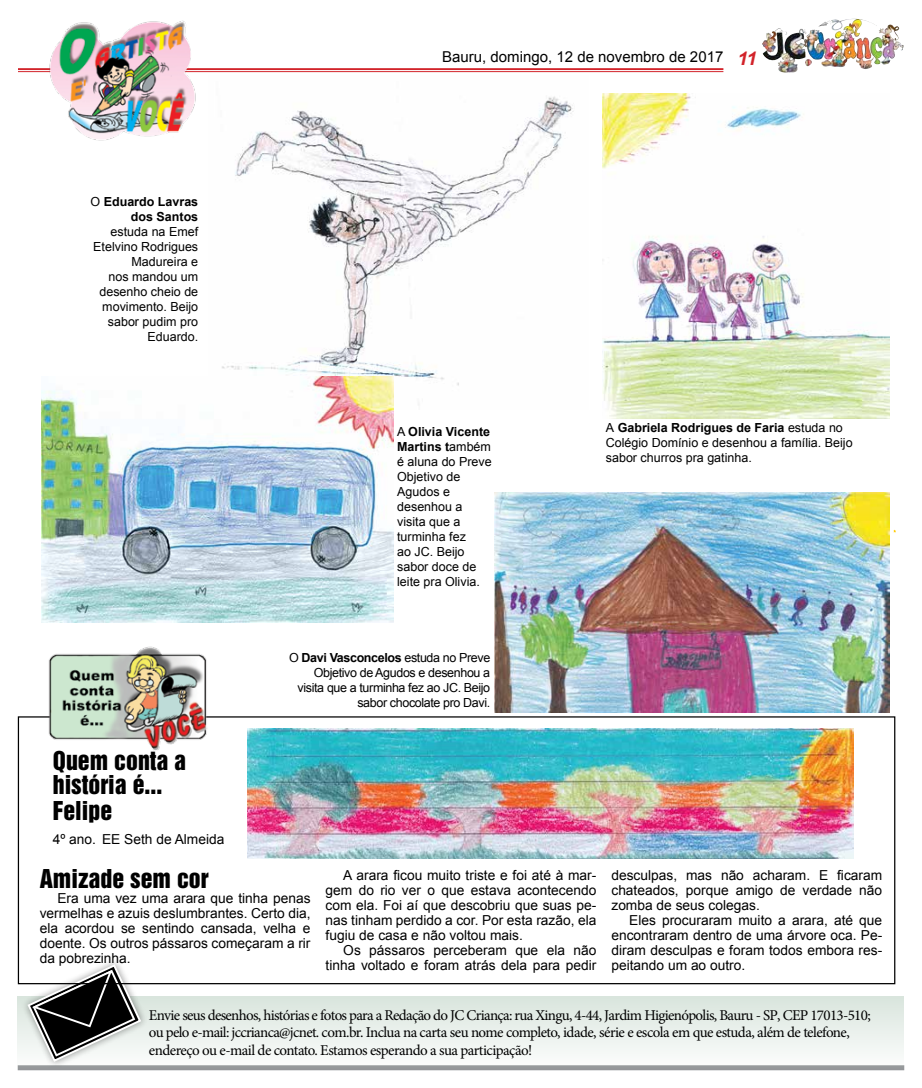
<style>
.page{position:relative;width:922px;height:1088px;background:#fff}
.page>*{position:absolute;margin:0;border:0;box-sizing:border-box;transform-origin:0 0}
.t1{font:23.75px/23.8px "Helvetica Inserat";color:#000}
.t2{font:15px/17.5px "Minion Pro";letter-spacing:-.045em;color:#000}
.t3{font:15px "Arial";color:#000}
.t4{font:13.75px/15px "Arial";color:#000;text-align:justify}
.t5{font:12.5px/15px "Arial";color:#000}
.t6{font:12.5px/15px "Arial";letter-spacing:-.03em;color:#000;text-align:right}
.t7{font:700 12.5px/15px "Arial";color:#000;text-align:right}
.s1{font-weight:400}
.s2{font-weight:700;font-style:italic;font-size:18.75px;color:#d2232a}
.s3{font-weight:700}
</style>
<div class="page">
<hr style="left:18px;top:68px;width:705px;height:2px;background:#d2232a">
<hr style="left:18px;top:71px;width:705px;height:1px;background:#d2232a">
<img style="left:806px;top:19px;width:50px;height:25px">
<svg style="left:18px;top:996px;width:886px;height:74px;fill:#e8efeb"></svg>
<div style="left:21px;top:958px;width:127px;height:110px;background:#000;opacity:.4"></div>
<svg style="left:26px;top:963px;width:116px;height:100px"></svg>
<img style="left:45px;top:20px;width:153px;height:121px">
<img style="left:49px;top:646px;width:159px;height:104px">
<img style="left:222px;top:96px;width:352px;height:313px">
<img style="left:602px;top:93px;width:287px;height:326px">
<img style="left:495px;top:492px;width:394px;height:220px">
<img style="left:41px;top:376px;width:352px;height:247px">
<img style="left:247px;top:728px;width:606px;height:130px">
<p class="t7" style="left:90px;top:194px;width:109px"><span class="s1">O</span> Eduardo Lavras dos Santos</p>
<p class="t5" style="left:93px;top:224px;width:106px;text-align:right">estuda na Emef<br>Etelvino Rodrigues<br>Madureira e<br>nos mandou um desenho cheio de movimento. Beijo sabor pudim pro<br>Eduardo.</p>
<h1 class="t1" style="left:53px;top:750px;width:135px">Quem conta a história é...</h1>
<h1 class="t1" style="left:53px;top:800px;width:61px">Felipe</h1>
<p class="t4" style="left:53px;top:832px;width:173px">4º ano. EE Seth de Almeida</p>
<p class="t3" style="left:442px;top:47px;width:316px">Bauru, domingo, 12 de novembro de 2017 <span class="s2">11</span></p>
<p class="t5" style="left:397px;top:424px;width:96px">A <span class="s3">Olivia Vicente<br>Martins t</span>ambém é aluna do Preve<br>Objetivo de<br>Agudos e desenhou a visita que a turminha fez<br>ao JC. Beijo sabor doce de leite pra Olivia.</p>
<p class="t6" style="left:289px;top:650px;width:202px">O <span class="s3">Davi Vasconcelos</span> estuda no Preve<br>Objetivo de Agudos e desenhou a visita que a turminha fez ao JC. Beijo sabor chocolate pro Davi.</p>
<p class="t5" style="left:605px;top:420px;width:248px">A <span class="s3">Gabriela Rodrigues de Faria</span> estuda no<br>Colégio Domínio e desenhou a família. Beijo sabor churros pra gatinha.</p>
<h1 class="t1" style="left:40px;top:868px;width:170px">Amizade sem cor</h1>
<p class="t4" style="left:40px;top:891px;width:272px;text-indent:18px">Era uma vez uma arara que tinha penas vermelhas e azuis deslumbrantes. Certo dia, ela acordou se sentindo cansada, velha e doente. Os outros pássaros começaram a rir da pobrezinha.</p>
<p class="t4" style="left:325px;top:867px;width:272px;text-indent:18px">A arara ficou muito triste e foi até à mar&shy;gem do rio ver o que estava acontecendo com ela. Foi aí que descobriu que suas pe&shy;nas tinham perdido a cor. Por esta razão, ela fugiu de casa e não voltou mais.</p>
<p class="t4" style="left:325px;top:942px;width:272px;text-align:right">Os pássaros perceberam que ela não tinha voltado e foram atrás dela para pedir</p>
<p class="t4" style="left:611px;top:867px;width:272px">desculpas, mas não acharam. E ficaram chateados, porque amigo de verdade não zomba de seus colegas.</p>
<p class="t4" style="left:611px;top:912px;width:272px;text-indent:18px">Eles procuraram muito a arara, até que encontraram dentro de uma árvore oca. Pe&shy;diram desculpas e foram todos embora res&shy;peitando um ao outro.</p>
<p class="t2" style="left:149px;top:1006px;width:723px">Envie seus desenhos, histórias e fotos para a Redação do JC Criança: rua Xingu, 4-44, Jardim Higienópolis, Bauru - SP, CEP 17013-510; ou pelo e-mail: jccrianca@jcnet. com.br. Inclua na carta seu nome completo, idade, série e escola em que estuda, além de telefone, endereço ou e-mail de contato. Estamos esperando a sua participação!</p>
</div>
